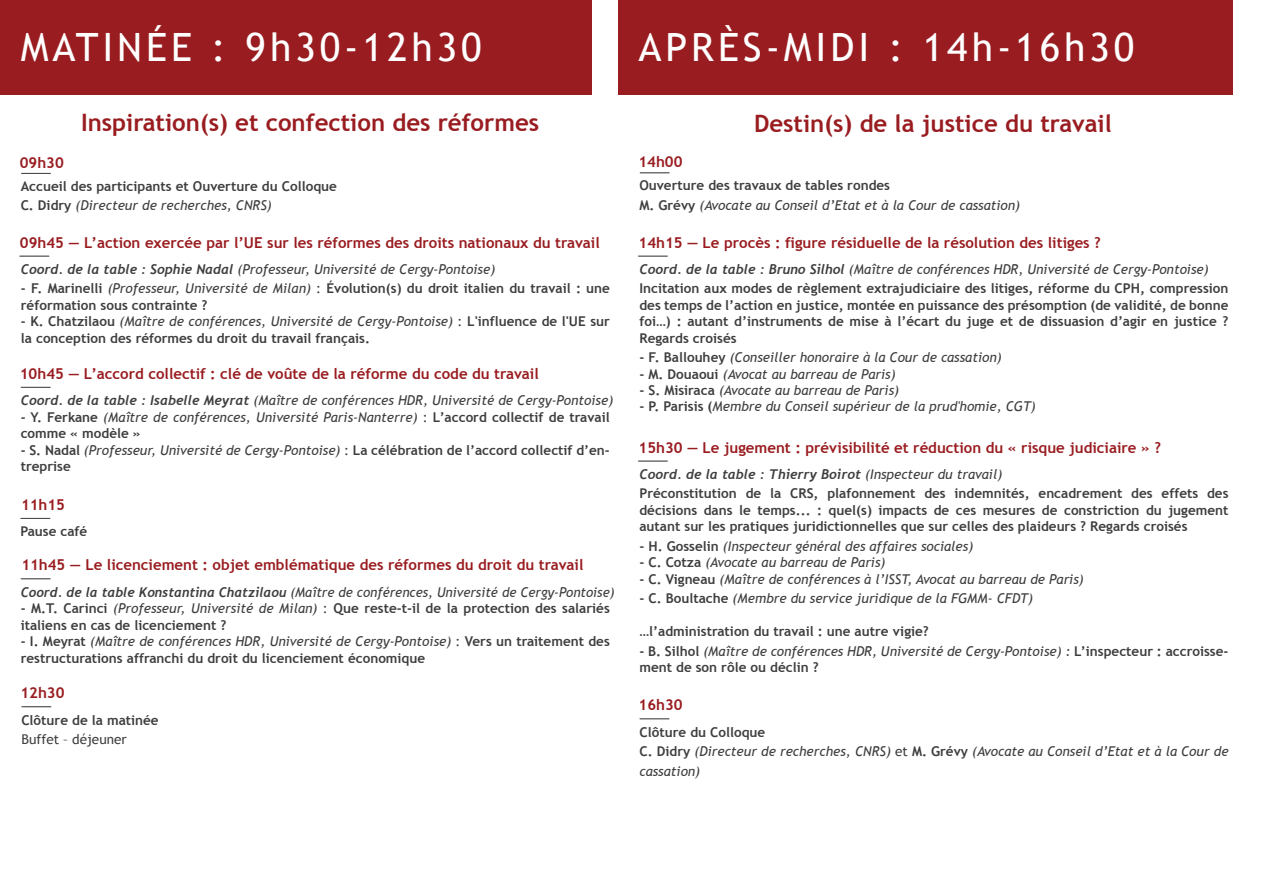
<style>
.page{position:relative;width:1263px;height:893px;background:#fff}
.page>*{position:absolute;margin:0;border:0;box-sizing:border-box;transform-origin:0 0}
.t1{font:39px "Trebuchet MS";letter-spacing:.1em;color:#fff}
.t2{font:700 24px "Trebuchet MS";color:#991c20}
.t3{font:700 15px "Trebuchet MS";color:#991c20}
.t4{font:700 13.5px/16.5px "Trebuchet MS";color:#3e3e3f}
.t5{font:italic 13.5px/19.5px "Trebuchet MS";color:#3e3e3f}
.t6{font:italic 700 13.5px "Trebuchet";color:#3e3e3f}
.t7{font:13.5px "Trebuchet MS";color:#3e3e3f}
.s1{font-weight:400;font-style:italic}
.s2{font-family:"Trebuchet";font-weight:700}
.s3{font-weight:400}
.s4{font-weight:700;font-style:normal}
.s5{font-family:"Trebuchet";font-style:italic}
.s6{font-family:"Trebuchet MS";font-weight:400}
.s7{font-style:normal}
</style>
<div class="page">
<div style="left:0;top:0;width:592px;height:95px;background:#991c20"></div>
<div style="left:618px;top:0;width:614px;height:94px;background:#991c20"></div>
<svg style="left:20px;top:256px;width:29px;height:1px"></svg>
<hr style="left:21px;top:173px;width:30px;height:1px;background:#3e3e3f">
<hr style="left:21px;top:387px;width:30px;height:1px;background:#3e3e3f">
<svg style="left:21px;top:518px;width:29px;height:1px"></svg>
<hr style="left:21px;top:578px;width:30px;height:1px;background:#3e3e3f">
<svg style="left:22px;top:706px;width:29px;height:1px"></svg>
<svg style="left:640px;top:172px;width:29px;height:1px"></svg>
<hr style="left:638px;top:256px;width:30px;height:1px;background:#3e3e3f">
<hr style="left:638px;top:461px;width:30px;height:1px;background:#3e3e3f">
<svg style="left:640px;top:718px;width:29px;height:1px"></svg>
<h1 class="t1" style="left:21px;top:25px;width:462px">MATINÉE : 9h30-12h30</h1>
<h1 class="t1" style="left:638px;top:25px;width:497px">APRÈS-MIDI : 14h-16h30</h1>
<h2 class="t2" style="left:81px;top:108px;width:460px">Inspiration(s) et confection des réformes</h2>
<p class="t3" style="left:20px;top:153px;width:46px">09h30</p>
<p class="t4" style="left:21px;top:176px;width:318px;line-height:19.5px">Accueil des participants et Ouverture du Colloque<br>C. Didry <span class="s1">(Directeur de recherches, CNRS)</span></p>
<p class="t3" style="left:20px;top:233px;width:581px">09h45 — L’action exercée par l’UE sur les réformes des droits nationaux du travail</p>
<p class="t5" style="left:21px;top:259px;width:476px"><span class="s2">Coord. de la table : Sophie Nadal</span> (Professeur, Université de Cergy-Pontoise)</p>
<p class="t4" style="left:21px;top:280px;width:591px">- F. Marinelli <span class="s1">(Professeur, Université de Milan)</span> <span class="s3">:</span> Évolution(s) du droit italien du travail : une réformation sous contrainte ?</p>
<p class="t4" style="left:21px;top:313px;width:591px">- K. Chatzilaou <span class="s1">(Maître de conférences, Université de Cergy-Pontoise)</span> <span class="s3">:</span> L'influence de l'UE sur la conception des réformes du droit du travail français.</p>
<p class="t3" style="left:20px;top:364px;width:520px">10h45 — L’accord collectif : clé de voûte de la réforme du code du travail</p>
<p class="t5" style="left:21px;top:391px;width:594px"><span class="s2">Coord. de la table : Isabelle Meyrat</span> (Maître de conférences HDR, Université de Cergy-Pontoise)</p>
<p class="t4" style="left:21px;top:408px;width:591px">- Y. Ferkane <span class="s1">(Maître de conférences, Université Paris-Nanterre)</span> <span class="s3">:</span> L’accord collectif de travail comme « modèle »</p>
<p class="t4" style="left:21px;top:441px;width:591px">- S. Nadal <span class="s1">(Professeur, Université de Cergy-Pontoise)</span> <span class="s3">:</span> La célébration de l’accord collectif d’en&shy;treprise</p>
<p class="t3" style="left:21px;top:495px;width:46px">11h15</p>
<p class="t4" style="left:20px;top:523px;width:68px">Pause café</p>
<p class="t3" style="left:21px;top:556px;width:564px">11h45 — Le licenciement : objet emblématique des réformes du droit du travail</p>
<p class="t5" style="left:21px;top:582px;width:595px"><span class="s2">Coord. de la table Konstantina Chatzilaou</span> (Maître de conférences, Université de Cergy-Pontoise)</p>
<p class="t4" style="left:21px;top:600px;width:591px">- M.T. Carinci <span class="s1">(Professeur, Université de Milan)</span> <span class="s3">:</span> Que reste-t-il de la protection des salariés italiens en cas de licenciement ?</p>
<p class="t4" style="left:21px;top:633px;width:591px">- I. Meyrat <span class="s1">(Maître de conférences HDR, Université de Cergy-Pontoise)</span> <span class="s3">:</span> Vers un traitement des restructurations affranchi du droit du licenciement économique</p>
<p class="t3" style="left:20px;top:684px;width:46px">12h30</p>
<p class="t4" style="left:21px;top:711px;width:139px">Clôture de la matinée</p>
<p class="t7" style="left:21px;top:731px;width:107px">Buffet – déjeuner</p>
<h2 class="t2" style="left:754px;top:108px;width:359px">Destin(s) de la justice du travail</h2>
<p class="t3" style="left:638px;top:153px;width:46px">14h00</p>
<p class="t5" style="left:639px;top:176px;width:382px"><span class="s4">Ouverture des travaux de tables rondes<br>M. Grévy</span> (Avocate au Conseil d’Etat et à la Cour de cassation)</p>
<p class="t3" style="left:638px;top:233px;width:464px">14h15 — Le procès : figure résiduelle de la résolution des litiges ?</p>
<p class="t4" style="left:639px;top:259px;width:591px;line-height:19.5px"><span class="s5">Coord. de la table : Bruno Silhol</span> <span class="s1">(Maître de conférences HDR, Université de Cergy-Pontoise)<br></span>Incitation aux modes de règlement extrajudiciaire des litiges, réforme du CPH, compression</p>
<p class="t4" style="left:639px;top:297px;width:591px;text-align:justify">des temps de l’action en justice, montée en puissance des présomption (de validité, de bonne foi…) : autant d’instruments de mise à l’écart du juge et de dissuasion d’agir en justice ?<br>Regards croisés</p>
<p class="t5" style="left:639px;top:348px;width:364px"><span class="s4">- F. Ballouhey</span> (Conseiller honoraire à la Cour de cassation)</p>
<p class="t5" style="left:639px;top:364px;width:258px"><span class="s4">- M. Douaoui</span> (Avocat au barreau de Paris)</p>
<p class="t5" style="left:639px;top:380px;width:261px"><span class="s4">- S. Misiraca</span> (Avocate au barreau de Paris)</p>
<p class="t5" style="left:639px;top:397px;width:398px"><span class="s4">- P. Parisis (</span>Membre du Conseil supérieur de la prud'homie, CGT)</p>
<p class="t3" style="left:638px;top:438px;width:524px">15h30 — Le jugement : prévisibilité et réduction du « risque judiciaire » ?</p>
<p class="t6" style="left:639px;top:466px;width:364px">Coord. de la table : Thierry Boirot <span class="s6">(Inspecteur du travail)</span></p>
<p class="t4" style="left:639px;top:485px;width:591px;text-align:justify">Préconstitution de la CRS, plafonnement des indemnités, encadrement des effets des décisions dans le temps... : quel(s) impacts de ces mesures de constriction du jugement autant sur les pratiques juridictionnelles que sur celles des plaideurs ? Regards croisés</p>
<p class="t5" style="left:639px;top:536px;width:335px"><span class="s4">- H. Gosselin</span> (Inspecteur général des affaires sociales)</p>
<p class="t5" style="left:639px;top:553px;width:248px"><span class="s4">- C. Cotza</span> (Avocate au barreau de Paris)</p>
<p class="t5" style="left:639px;top:569px;width:446px"><span class="s4">- C. Vigneau</span> (Maître de conférences à l’ISST, Avocat au barreau de Paris)</p>
<p class="t5" style="left:639px;top:589px;width:395px"><span class="s4">- C. Boultache</span> (Membre du service juridique de la FGMM- CFDT)</p>
<p class="t4" style="left:639px;top:623px;width:291px">…l’administration du travail : une autre vigie?</p>
<p class="t4" style="left:639px;top:643px;width:591px">- B. Silhol <span class="s1">(Maître de conférences HDR, Université de Cergy-Pontoise) :</span> L’inspecteur : accroisse&shy;ment de son rôle ou déclin ?</p>
<p class="t3" style="left:639px;top:696px;width:46px">16h30</p>
<p class="t5" style="left:639px;top:722px;width:590px"><span class="s4">Clôture du Colloque<br>C. Didry</span> (Directeur de recherches, CNRS) <span class="s7">et</span> <span class="s4">M. Grévy</span> (Avocate au Conseil d’Etat et à la Cour de cassation)</p>
</div>
